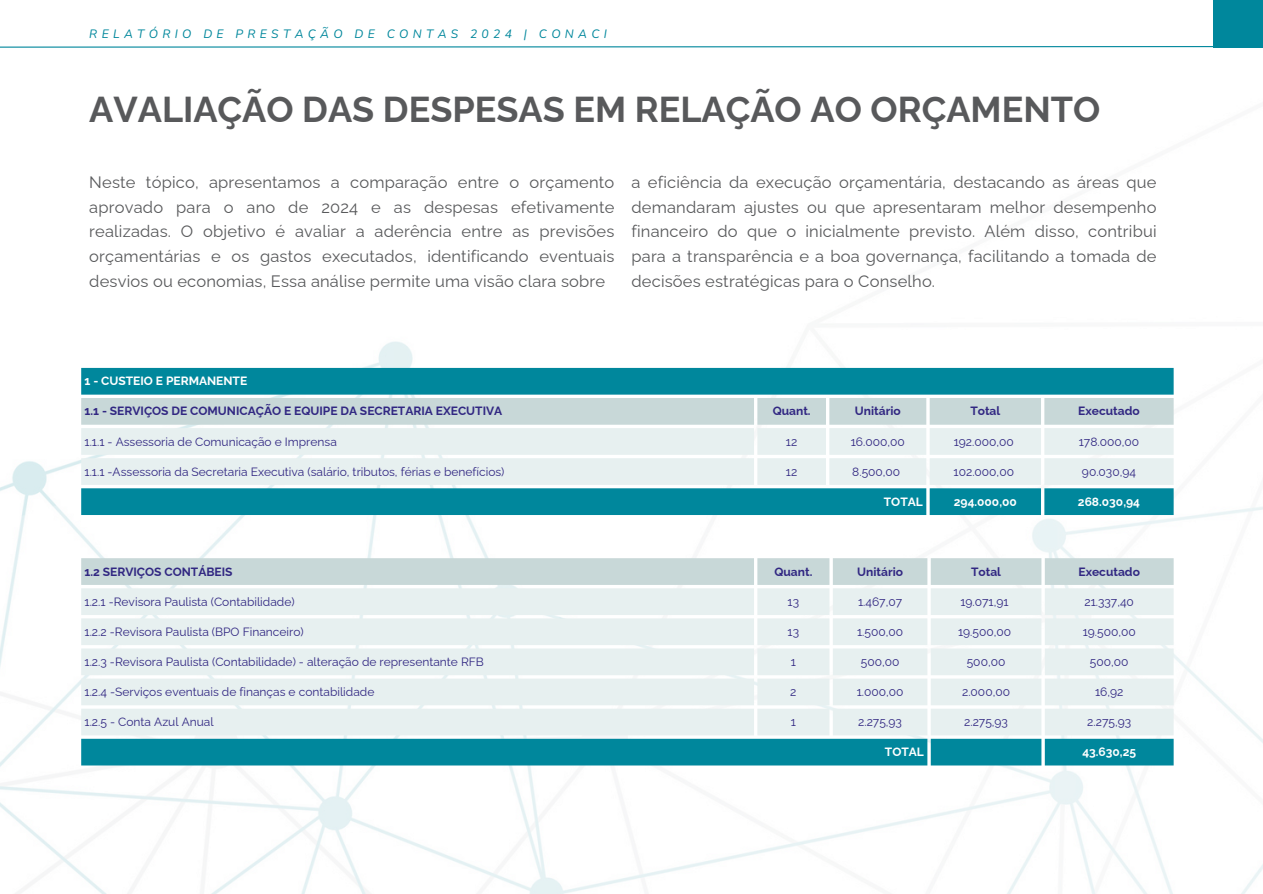
<style>
.page{position:relative;width:1263px;height:894px;background:#fff}
.page>*{position:absolute;margin:0;border:0;box-sizing:border-box;transform-origin:0 0}
.t1{font:700 36px "Raleway";color:#58595b}
.t2{font:16.5px/24.8px "Raleway";letter-spacing:.01em;color:#58595b;text-align:justify}
.t3{font:italic 12.15px "Nunito";letter-spacing:.36em;color:#00879c}
.t4{font:12px "Raleway";color:#312782}
.t5{font:700 12px "Raleway";color:#312782}
.t6{font:700 12px "Raleway";color:#fff}
</style>
<div class="page">
<img style="left:0;top:341px;width:1263px;height:552px">
<svg style="left:81px;top:368px;width:1093px;height:147px;background:#2a9aac"></svg>
<div style="left:81px;top:398px;width:1093px;height:26px;background:#c8d8d8"></div>
<div style="left:81px;top:428px;width:1093px;height:57px;background:#e7f0f0"></div>
<div style="left:81px;top:558px;width:1093px;height:26px;background:#c8d8d8"></div>
<svg style="left:81px;top:588px;width:1093px;height:147px;background:#e9f1f1"></svg>
<div style="left:81px;top:738px;width:1093px;height:27px;background:#00879c"></div>
<svg style="left:0;top:46px;width:1263px;height:2px;background:#6cb9c5"></svg>
<div style="left:1213px;top:0;width:50px;height:47px;background:#00879c"></div>
<p class="t3" style="left:89px;top:25px;width:519px">RELATÓRIO DE PRESTAÇÃO DE CONTAS 2024 | CONACI</p>
<p class="t1" style="left:89px;top:88px;width:1012px">AVALIAÇÃO DAS DESPESAS EM RELAÇÃO AO ORÇAMENTO</p>
<p class="t2" style="left:89px;top:169px;width:527px">Neste tópico, apresentamos a comparação entre o orçamento aprovado para o ano de 2024 e as despesas efetivamente realizadas. O objetivo é avaliar a aderência entre as previsões orçamentárias e os gastos executados, identificando eventuais desvios ou economias, Essa análise permite uma visão clara sobre</p>
<p class="t2" style="left:631px;top:169px;width:527px">a eficiência da execução orçamentária, destacando as áreas que demandaram ajustes ou que apresentaram melhor desempenho financeiro do que o inicialmente previsto. Além disso, contribui para a transparência e a boa governança, facilitando a tomada de decisões estratégicas para o Conselho.</p>
<p class="t6" style="left:85px;top:374px;width:164px">1 - CUSTEIO E PERMANENTE</p>
<p class="t5" style="left:85px;top:404px;width:419px">1.1 - SERVIÇOS DE COMUNICAÇÃO E EQUIPE DA SECRETARIA EXECUTIVA</p>
<p class="t5" style="left:773px;top:404px;width:39px">Quant.</p>
<h1 class="t5" style="left:855px;top:404px;width:47px">Unitário</h1>
<h2 class="t5" style="left:970px;top:404px;width:32px">Total</h2>
<h2 class="t5" style="left:1078px;top:404px;width:63px">Executado</h2>
<p class="t4" style="left:85px;top:434px;width:254px">1.1.1 - Assessoria de Comunicação e Imprensa</p>
<p class="t4" style="left:786px;top:434px;width:13px">12</p>
<p class="t4" style="left:851px;top:434px;width:56px">16.000,00</p>
<p class="t4" style="left:954px;top:434px;width:62px">192.000,00</p>
<p class="t4" style="left:1079px;top:434px;width:62px">178.000,00</p>
<p class="t4" style="left:85px;top:464px;width:421px">1.1.1 -Assessoria da Secretaria Executiva (salário, tributos, férias e benefícios)</p>
<p class="t4" style="left:786px;top:464px;width:13px">12</p>
<p class="t4" style="left:852px;top:464px;width:50px">8.500,00</p>
<p class="t4" style="left:954px;top:464px;width:62px">102.000,00</p>
<p class="t4" style="left:1082px;top:464px;width:56px">90.030,94</p>
<p class="t6" style="left:884px;top:494px;width:41px">TOTAL</p>
<p class="t6" style="left:954px;top:494px;width:65px">294.000,00</p>
<p class="t6" style="left:1078px;top:494px;width:64px">268.030,94</p>
<p class="t5" style="left:85px;top:564px;width:150px">1.2 SERVIÇOS CONTÁBEIS</p>
<p class="t5" style="left:774px;top:564px;width:39px">Quant.</p>
<p class="t5" style="left:857px;top:564px;width:47px">Unitário</p>
<p class="t5" style="left:971px;top:564px;width:32px">Total</p>
<p class="t5" style="left:1078px;top:564px;width:63px">Executado</p>
<p class="t4" style="left:85px;top:594px;width:212px">1.2.1 -Revisora Paulista (Contabilidade)</p>
<p class="t4" style="left:788px;top:594px;width:13px">13</p>
<p class="t4" style="left:858px;top:594px;width:46px">1.467,07</p>
<p class="t4" style="left:960px;top:594px;width:50px">19.071,91</p>
<p class="t4" style="left:1084px;top:594px;width:51px">21.337,40</p>
<p class="t4" style="left:85px;top:624px;width:221px">1.2.2 -Revisora Paulista (BPO Financeiro)</p>
<p class="t4" style="left:788px;top:624px;width:13px">13</p>
<p class="t4" style="left:857px;top:624px;width:48px">1.500,00</p>
<p class="t4" style="left:958px;top:624px;width:55px">19.500,00</p>
<p class="t4" style="left:1083px;top:624px;width:55px">19.500,00</p>
<p class="t4" style="left:85px;top:654px;width:401px">1.2.3 -Revisora Paulista (Contabilidade) - alteração de representante RFB</p>
<p class="t4" style="left:791px;top:654px;width:7px">1</p>
<p class="t4" style="left:861px;top:654px;width:40px">500,00</p>
<p class="t4" style="left:967px;top:654px;width:40px">500,00</p>
<p class="t4" style="left:1090px;top:654px;width:40px">500,00</p>
<p class="t4" style="left:85px;top:684px;width:291px">1.2.4 -Serviços eventuais de finanças e contabilidade</p>
<p class="t4" style="left:790px;top:684px;width:8px">2</p>
<p class="t4" style="left:857px;top:684px;width:48px">1.000,00</p>
<p class="t4" style="left:962px;top:684px;width:49px">2.000,00</p>
<p class="t4" style="left:1095px;top:684px;width:30px">16,92</p>
<p class="t4" style="left:85px;top:714px;width:131px">1.2.5 - Conta Azul Anual</p>
<p class="t4" style="left:791px;top:714px;width:7px">1</p>
<p class="t4" style="left:858px;top:714px;width:45px">2.275,93</p>
<p class="t4" style="left:964px;top:714px;width:45px">2.275,93</p>
<p class="t4" style="left:1087px;top:714px;width:45px">2.275,93</p>
<p class="t6" style="left:885px;top:744px;width:41px">TOTAL</p>
<p class="t6" style="left:1082px;top:744px;width:55px">43.630,25</p>
</div>
